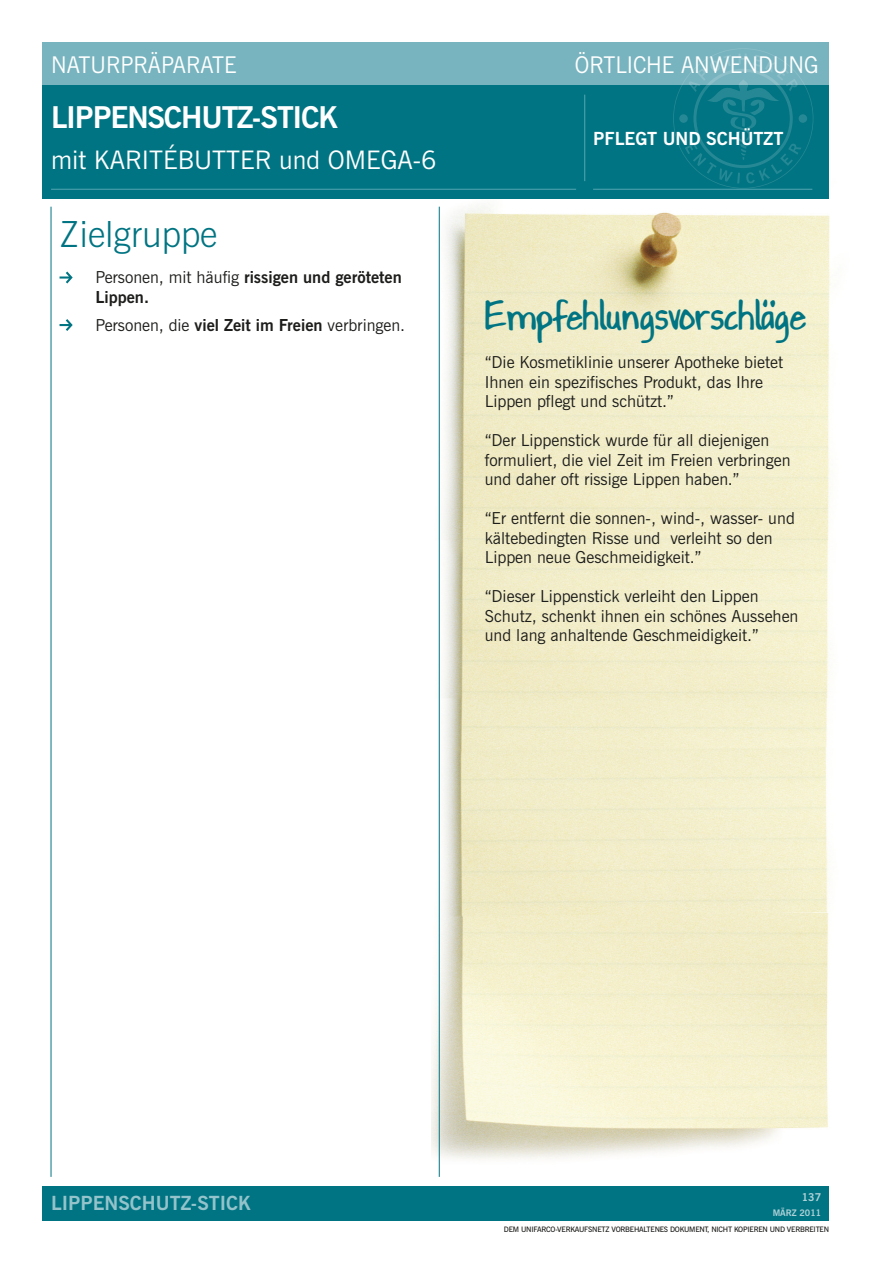
<style>
.page{position:relative;width:893px;height:1263px;background:#fff}
.page>*{position:absolute;margin:0;border:0;box-sizing:border-box;transform-origin:0 0}
.t1{font:45px "Gapstown AH";letter-spacing:-.03em;color:#007482}
.t2{font:300 36px "News Gothic BT";color:#007482}
.t3{font:700 30px "News Gothic BT";letter-spacing:-.04em;color:#fff}
.t4{font:25.5px "News Gothic BT";color:#fff}
.t5{font:23.1px "News Gothic BT";color:#fff;scale:.95 1}
.t6{font:700 19.5px "News Gothic BT";color:#94c3cb}
.t7{font:700 18px "News Gothic BT";color:#fff}
.t8{font:16.5px/19.5px "News Gothic BT";color:#1d1d1b}
.t9{font:700 16.5px/19.5px "News Gothic BT";color:#1d1d1b}
.t10{font:700 10.8px "News Gothic BT";color:#b1d2d9}
.t11{font:700 9px "News Gothic BT";color:#b1d2d9}
.t12{font:600 7.5px "News Gothic BT";letter-spacing:-.03em;color:#1d1d1b}
.s1{font-weight:400}
.s2{font-weight:700}
</style>
<div class="page">
<img style="left:431px;top:198px;width:400px;height:967px">
<div style="left:43px;top:43px;width:786px;height:42px;background:#78b4bf"></div>
<div style="left:43px;top:85px;width:786px;height:113px;background:#007482"></div>
<div style="left:43px;top:1186px;width:786px;height:34px;background:#007482"></div>
<svg style="left:673px;top:48px;width:140px;height:141px"></svg>
<hr style="left:584px;top:95px;width:1px;height:86px;background:#55a6b2">
<hr style="left:51px;top:207px;width:1px;height:970px;background:#007482">
<hr style="left:439px;top:207px;width:1px;height:970px;background:#007482">
<hr style="left:593px;top:189px;width:219px;height:1px;background:#55a6b2">
<hr style="left:51px;top:189px;width:525px;height:1px;background:#55a6b2">
<svg style="left:60px;top:272px;width:13px;height:11px"></svg>
<svg style="left:60px;top:319px;width:13px;height:12px"></svg>
<h3 class="t5" style="left:51px;top:50px;width:197px">NATURPRÄPARATE</h3>
<h3 class="t5" style="left:575px;top:50px;width:258px">ÖRTLICHE ANWENDUNG</h3>
<h3 class="t3" style="left:51px;top:99px;width:289px">LIPPENSCHUTZ-STICK</h3>
<h3 class="t4" style="left:51px;top:144px;width:387px">mit KARITÉBUTTER und OMEGA-6</h3>
<h2 class="t2" style="left:60px;top:212px;width:159px">Zielgruppe</h2>
<p class="t9" style="left:95px;top:268px;width:308px"><span class="s1">Personen, mit häufig</span> rissigen und geröteten<br>Lippen.</p>
<p class="t8" style="left:95px;top:315px;width:311px">Personen, die <span class="s2">viel Zeit im Freien</span> verbringen.</p>
<p class="t7" style="left:593px;top:128px;width:192px">PFLEGT UND SCHÜTZT</p>
<h1 class="t1" style="left:485px;top:290px;width:324px">Empfehlungsvorschläge</h1>
<p class="t8" style="left:485px;top:353px;width:300px">“Die Kosmetiklinie unserer Apotheke bietet<br>Ihnen ein spezifisches Produkt, das Ihre<br>Lippen pflegt und schützt.”</p>
<p class="t8" style="left:485px;top:431px;width:307px">“Der Lippenstick wurde für all diejenigen formuliert, die viel Zeit im Freien verbringen und daher oft rissige Lippen haben.”</p>
<p class="t8" style="left:485px;top:509px;width:312px">“Er entfernt die sonnen-, wind-, wasser- und kältebedingten Risse und verleiht so den<br>Lippen neue Geschmeidigkeit.”</p>
<p class="t8" style="left:485px;top:587px;width:315px">“Dieser Lippenstick verleiht den Lippen<br>Schutz, schenkt ihnen ein schönes Aussehen und lang anhaltende Geschmeidigkeit.”</p>
<p class="t6" style="left:51px;top:1191px;width:202px">LIPPENSCHUTZ-STICK</p>
<p class="t10" style="left:802px;top:1191px;width:21px">137</p>
<p class="t11" style="left:773px;top:1207px;width:50px">März 2011</p>
<p class="t12" style="left:504px;top:1225px;width:327px">DEM UNIFARCO-VERKAU FSNETZ VORBEHALTENES DOKU MENT, NICHT KOPIEREN U ND VERBREITEN</p>
</div>
